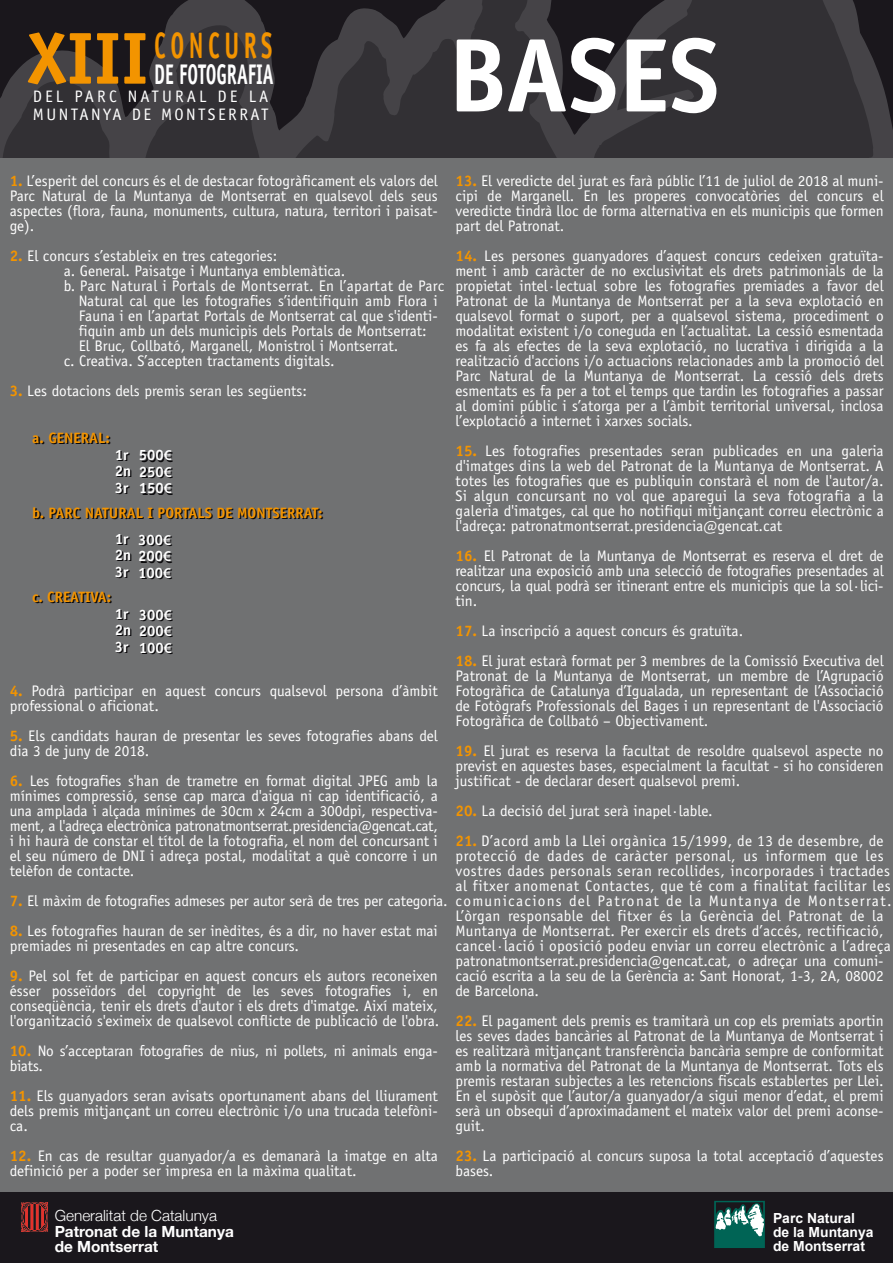
<style>
.page{position:relative;width:893px;height:1263px;background:#707172}
.page>*{position:absolute;margin:0;border:0;box-sizing:border-box;transform-origin:0 0}
.t1{font:700 105px "Officina Sans";color:#fff}
.t2{font:700 73.65px "Officina Sans";color:#f39400}
.t3{font:700 36.9px "Officina Sans";letter-spacing:.19em;color:#f39400;scale:.64 1}
.t4{font:700 28.5px "Officina Sans";color:#fff;scale:.64 1}
.t5{font:16.65px/17.4px "Officina Sans";letter-spacing:.15em;color:#fff}
.t6{font:700 15.45px/15.5px "Helvetica Neue";color:#fff}
.t7{font:300 15.45px "Helvetica Neue";color:#fff}
.t8{font:15.3px/15px "Officina Sans";color:#fff;text-align:justify}
.t9{font:15.3px/15px "Officina Sans";letter-spacing:.02em;color:#fff}
.t10{font:700 15px "Officina Sans";color:#f39400}
.t11{font:700 15px/16.5px "Officina Sans";color:#fff;text-align:justify}
.t12{font:700 13.95px/14px "Arial";color:#fff}
.s1{font-weight:700;color:#f39400}
.s2{font-family:"Myriad Pro";font-weight:600}
</style>
<div class="page">
<svg style="left:0;top:0;width:282px;height:157px;fill:#1a171c"></svg>
<svg style="left:0;top:24px;width:277px;height:133px"></svg>
<svg style="left:282px;top:0;width:307px;height:157px;fill:#323034"></svg>
<svg style="left:589px;top:0;width:304px;height:157px;fill:#323034"></svg>
<div style="left:0;top:1193px;width:893px;height:70px;background:#1a171c"></div>
<svg style="left:21px;top:1202px;width:27px;height:30px"></svg>
<svg style="left:714px;top:1201px;width:51px;height:47px"></svg>
<h3 class="t3" style="left:154px;top:23px;width:186px">CONCURS</h3>
<h2 class="t2" style="left:27px;top:13px;width:123px">XIII</h2>
<h3 class="t4" style="left:154px;top:56px;width:188px">DE FOTOGRAFIA</h3>
<p class="t5" style="left:33px;top:88px;width:237px">DEL PARC NATURAL DE LA<br>MUNTANYA DE MONTSERRAT</p>
<h1 class="t1" style="left:447px;top:10px;width:274px">BASES</h1>
<p class="t8" style="left:455px;top:173px;width:430px"><span class="s1">13.</span> El veredicte del jurat es farà públic l’11 de juliol de 2018 al muni&shy;cipi de Marganell. En les properes convocatòries del concurs el veredicte tindrà lloc de forma alternativa en els municipis que formen part del Patronat.</p>
<p class="t8" style="left:455px;top:249px;width:430px"><span class="s1">14.</span> Les persones guanyadores d’aquest concurs cedeixen gratuïta&shy;ment i amb caràcter de no exclusivitat els drets patrimonials de la propietat intel·lectual sobre les fotografies premiades a favor del Patronat de la Muntanya de Montserrat per a la seva explotació en qualsevol format o suport, per a qualsevol sistema, procediment o modalitat existent i/o coneguda en l’actualitat. La cessió esmentada es fa als efectes de la seva explotació, no lucrativa i dirigida a la realització d'accions i/o actuacions relacionades amb la promoció del Parc Natural de la Muntanya de Montserrat. La cessió dels drets esmentats es fa per a tot el temps que tardin les fotografies a passar al domini públic i s’atorga per a l’àmbit territorial universal, inclosa l’explotació a internet i xarxes socials.</p>
<p class="t8" style="left:455px;top:443px;width:430px"><span class="s1">15.</span> Les fotografies presentades seran publicades en una galeria d'imatges dins la web del Patronat de la Muntanya de Montserrat. A totes les fotografies que es publiquin constarà el nom de l'autor/a.<br>Si algun concursant no vol que aparegui la seva fotografia a la galeria d'imatges, cal que ho notifiqui mitjançant correu electrònic a l'adreça: patronatmontserrat.presidencia@gencat.cat</p>
<p class="t8" style="left:455px;top:548px;width:430px"><span class="s1">16.</span> El Patronat de la Muntanya de Montserrat es reserva el dret de realitzar una exposició amb una selecció de fotografies presentades al concurs, la qual podrà ser itinerant entre els municipis que la sol·lici&shy;tin.</p>
<p class="t8" style="left:455px;top:623px;width:289px"><span class="s1">17.</span> La inscripció a aquest concurs és gratuïta.</p>
<p class="t8" style="left:455px;top:653px;width:430px"><span class="s1">18.</span> El jurat estarà format per 3 membres de la Comissió Executiva del Patronat de la Muntanya de Montserrat, un membre de l’Agrupació Fotogràfica de Catalunya d’Igualada, un representant de l’Associació de Fotògrafs Professionals del Bages i un representant de l'Associació Fotogràfica de Collbató – Objectivament.</p>
<p class="t8" style="left:455px;top:743px;width:430px"><span class="s1">19.</span> El jurat es reserva la facultat de resoldre qualsevol aspecte no previst en aquestes bases, especialment la facultat - si ho consideren justificat - de declarar desert qualsevol premi.</p>
<p class="t8" style="left:455px;top:803px;width:259px"><span class="s1">20.</span> La decisió del jurat serà inapel·lable.</p>
<p class="t9" style="left:455px;top:833px;width:438px"><span class="s1">21.</span> D’acord amb la Llei orgànica 15/1999, de 13 de desembre, de protecció de dades de caràcter personal, us informem que les vostres dades personals seran recollides, incorporades i tractades al fitxer anomenat Contactes, que té com a finalitat facilitar les comunicacions del Patronat de la Muntanya de Montserrat.<br>L’òrgan responsable del fitxer és la Gerència del Patronat de la Muntanya de Montserrat. Per exercir els drets d’accés, rectificació, cancel·lació i oposició podeu enviar un correu electrònic a l’adreça patronatmontserrat.presidencia@gencat.cat, o adreçar una comuni&shy;cació escrita a la seu de la Gerència a: Sant Honorat, 1-3, 2A, 08002 de Barcelona.</p>
<p class="t8" style="left:455px;top:1014px;width:430px"><span class="s1">22.</span> El pagament dels premis es tramitarà un cop els premiats aportin les seves dades bancàries al Patronat de la Muntanya de Montserrat i es realitzarà mitjançant transferència bancària sempre de conformitat amb la normativa del Patronat de la Muntanya de Montserrat. Tots els premis restaran subjectes a les retencions fiscals establertes per Llei.<br>En el supòsit que l’autor/a guanyador/a sigui menor d’edat, el premi serà un obsequi d’aproximadament el mateix valor del premi aconse&shy;guit.</p>
<p class="t8" style="left:455px;top:1148px;width:430px"><span class="s1">23.</span> La participació al concurs suposa la total acceptació d’aquestes bases.</p>
<p class="t8" style="left:10px;top:174px;width:430px"><span class="s1">1.</span> L’esperit del concurs és el de destacar fotogràficament els valors del Parc Natural de la Muntanya de Montserrat en qualsevol dels seus aspectes (flora, fauna, monuments, cultura, natura, territori i paisat&shy;ge).</p>
<p class="t8" style="left:10px;top:249px;width:269px"><span class="s1">2.</span> El concurs s’estableix en tres categories:</p>
<p class="t8" style="left:64px;top:264px;width:283px">a. General. Paisatge i Muntanya emblemàtica.</p>
<p class="t9" style="left:64px;top:279px;width:382px">b. Parc Natural i Portals de Montserrat. En l’apartat de Parc</p>
<p class="t8" style="left:79px;top:294px;width:361px">Natural cal que les fotografies s’identifiquin amb Flora i</p>
<p class="t8" style="left:79px;top:308px;width:361px">Fauna i en l’apartat Portals de Montserrat cal que s'identi-</p>
<p class="t8" style="left:79px;top:323px;width:350px">fiquin amb un dels municipis dels Portals de Montserrat:</p>
<p class="t8" style="left:79px;top:338px;width:321px">El Bruc, Collbató, Marganell, Monistrol i Montserrat.</p>
<p class="t8" style="left:64px;top:353px;width:272px">c. Creativa. S’accepten tractaments digitals.</p>
<p class="t8" style="left:10px;top:383px;width:299px"><span class="s1">3.</span> Les dotacions dels premis seran les següents:</p>
<p class="t10" style="left:32px;top:429px;width:79px">a. GENERAL:</p>
<p class="t11" style="left:115px;top:446px;width:18px;text-align:left">1r<br>2n<br>3r</p>
<p class="t10" style="left:32px;top:504px;width:292px">b. PARC NATURAL I PORTALS DE MONTSERRAT:</p>
<p class="t11" style="left:115px;top:530px;width:18px;text-align:left">1r<br>2n<br>3r</p>
<p class="t10" style="left:32px;top:588px;width:80px">c. CREATIVA:</p>
<p class="t11" style="left:115px;top:605px;width:18px;text-align:left">1r<br>2n<br>3r</p>
<p class="t11" style="left:139px;top:447px;width:35px">500<span class="s2">€ </span>250<span class="s2">€ </span>150<span class="s2">€</span></p>
<p class="t11" style="left:138px;top:531px;width:35px">300<span class="s2">€ </span>200<span class="s2">€ </span>100<span class="s2">€</span></p>
<p class="t11" style="left:139px;top:606px;width:35px">300<span class="s2">€ </span>200<span class="s2">€ </span>100<span class="s2">€</span></p>
<p class="t8" style="left:10px;top:683px;width:430px"><span class="s1">4.</span> Podrà participar en aquest concurs qualsevol persona d’àmbit professional o aficionat.</p>
<p class="t8" style="left:10px;top:728px;width:430px"><span class="s1">5.</span> Els candidats hauran de presentar les seves fotografies abans del dia 3 de juny de 2018.</p>
<p class="t8" style="left:10px;top:773px;width:430px"><span class="s1">6.</span> Les fotografies s'han de trametre en format digital JPEG amb la mínimes compressió, sense cap marca d'aigua ni cap identificació, a una amplada i alçada mínimes de 30cm x 24cm a 300dpi, respectiva&shy;ment, a l'adreça electrònica patronatmontserrat.presidencia@gencat.cat, i hi haurà de constar el títol de la fotografia, el nom del concursant i el seu número de DNI i adreça postal, modalitat a què concorre i un telèfon de contacte.</p>
<p class="t8" style="left:10px;top:893px;width:440px"><span class="s1">7.</span> El màxim de fotografies admeses per autor serà de tres per categoria.</p>
<p class="t8" style="left:10px;top:923px;width:430px"><span class="s1">8.</span> Les fotografies hauran de ser inèdites, és a dir, no haver estat mai premiades ni presentades en cap altre concurs.</p>
<p class="t8" style="left:10px;top:968px;width:431px"><span class="s1">9.</span> Pel sol fet de participar en aquest concurs els autors reconeixen ésser posseïdors del copyright de les seves fotografies i, en conseqüència, tenir els drets d'autor i els drets d'imatge. Així mateix, l'organització s'eximeix de qualsevol conflicte de publicació de l'obra.</p>
<p class="t8" style="left:10px;top:1043px;width:430px"><span class="s1">10.</span> No s’acceptaran fotografies de nius, ni pollets, ni animals enga&shy;biats.</p>
<p class="t8" style="left:10px;top:1088px;width:430px"><span class="s1">11.</span> Els guanyadors seran avisats oportunament abans del lliurament dels premis mitjançant un correu electrònic i/o una trucada telefòni&shy;ca.</p>
<p class="t8" style="left:10px;top:1148px;width:430px"><span class="s1">12.</span> En cas de resultar guanyador/a es demanarà la imatge en alta definició per a poder ser impresa en la màxima qualitat.</p>
<p class="t7" style="left:55px;top:1203px;width:164px">Generalitat de Catalunya</p>
<p class="t6" style="left:55px;top:1224px;width:181px">Patronat de la Muntanya de Montserrat</p>
<p class="t12" style="left:773px;top:1212px;width:102px">Parc Natural de la Muntanya de Montserrat</p>
</div>
